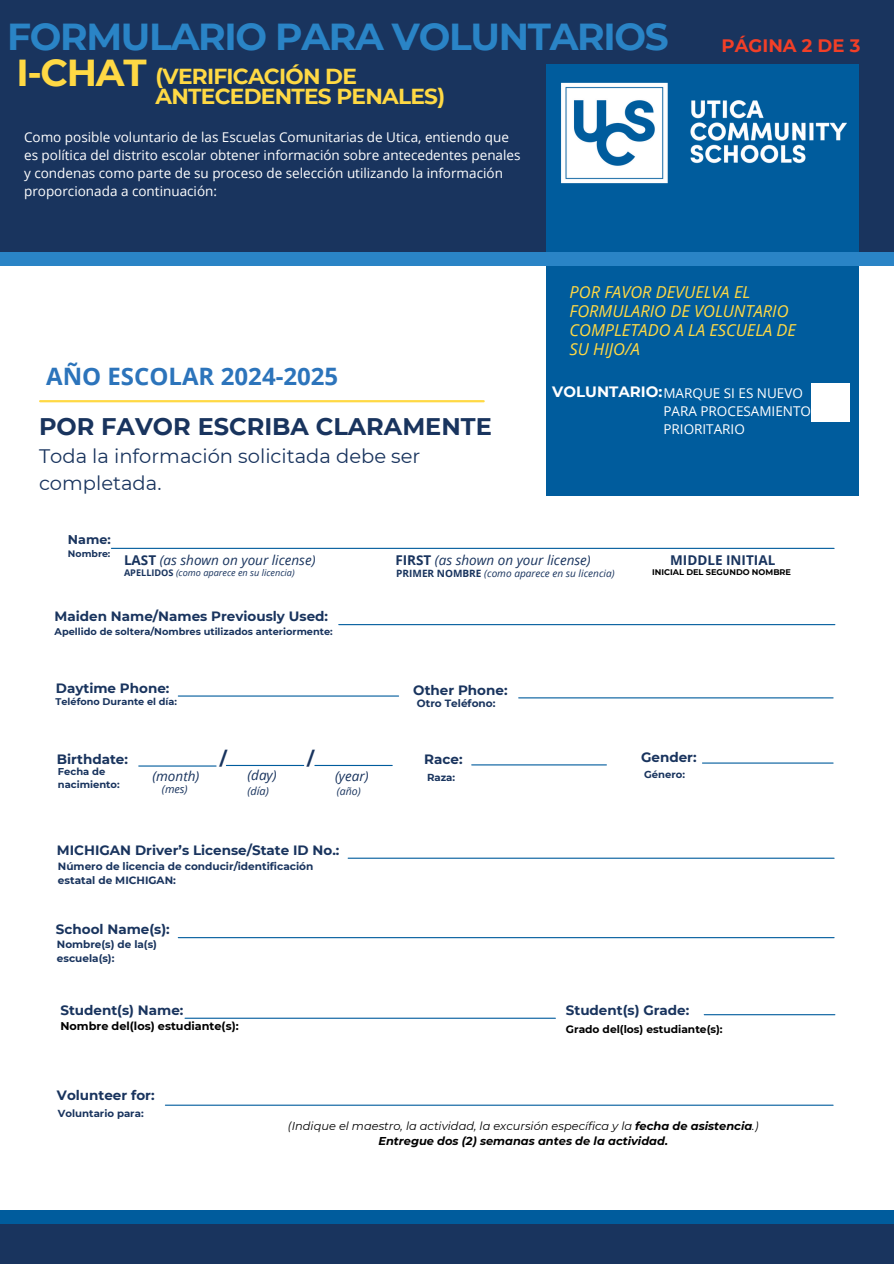
<style>
.page{position:relative;width:894px;height:1264px;background:#fff}
.page>*{position:absolute;margin:0;border:0;box-sizing:border-box;transform-origin:0 0}
.t1{font:700 37.5px/36px "Montserrat";letter-spacing:-.035em;color:#2a84c6}
.t2{font:700 24px "Montserrat";color:#19345e}
.t3{font:700 24px "Open Sans";color:#2c74bb}
.t4{font:700 21.6px/20.1px "Montserrat";letter-spacing:-.035em;color:#ffd944}
.t5{font:19.5px/27px "Montserrat";color:#19345e}
.t6{font:700 18px "Montserrat";color:#f23f27}
.t7{font:700 18px "Montserrat";color:#19345e}
.t8{font:italic 16.5px/19px "Open Sans";color:#ffd944}
.t9{font:700 15px "Montserrat";color:#fff}
.t10{font:13.5px/18px "Open Sans";color:#fff}
.t11{font:700 13.5px "Montserrat";color:#19345e}
.t12{font:italic 13.5px "Open Sans";color:#19345e}
.t13{font:700 13.5px "Open Sans";color:#19345e}
.t14{font:700 12.75px "Montserrat";color:#19345e}
.t15{font:italic 11.4px "Montserrat";color:#000}
.t16{font:italic 700 11.4px "Montserrat";color:#000}
.t17{font:700 11.25px "Montserrat";color:#000}
.t18{font:italic 10.95px "Open Sans";color:#19345e}
.t19{font:700 10.65px "Montserrat";color:#000}
.t20{font:700 10.5px/14px "Montserrat";color:#19345e}
.t21{font:italic 10.5px "Open Sans";color:#19345e}
.t22{font:700 10.2px "Montserrat";color:#19345e}
.t23{font:italic 10.05px "Open Sans";color:#19345e}
.t24{font:700 10.05px "Montserrat";color:#19345e}
.t25{font:700 9.9px/13.2px "Montserrat";color:#19345e}
.t26{font:700 9.75px "Montserrat";color:#19345e}
.t27{font:700 9.3px "Montserrat";color:#19345e}
.t28{font:italic 9.15px "Open Sans";color:#19345e}
.t29{font:700 8.25px "Montserrat";color:#000}
.s1{color:#ffd944}
.s2{font-weight:700;font-style:normal}
.s3{font-weight:700}
</style>
<div class="page">
<div style="left:0;top:0;width:893px;height:259px;background:#19345e"></div>
<div style="left:545px;top:65px;width:313px;height:431px;background:#005c9d"></div>
<div style="left:0;top:1214px;width:893px;height:49px;background:#19345e"></div>
<div style="left:0;top:1209px;width:893px;height:14px;background:#005c9d"></div>
<hr style="left:165px;top:1104px;width:667px;height:1px;background:#005c9d">
<hr style="left:348px;top:857px;width:485px;height:1px;background:#005c9d">
<hr style="left:178px;top:695px;width:220px;height:1px;background:#005c9d">
<hr style="left:139px;top:765px;width:77px;height:1px;background:#005c9d">
<hr style="left:40px;top:400px;width:443px;height:2px;background:#ffd944">
<img style="left:545px;top:64px;width:314px;height:154px">
<div style="left:0;top:252px;width:893px;height:13px;background:#2a84c6"></div>
<div style="left:811px;top:383px;width:38px;height:39px;background:#fff"></div>
<hr style="left:111px;top:548px;width:722px;height:1px;background:#005c9d">
<hr style="left:339px;top:624px;width:495px;height:1px;background:#005c9d">
<hr style="left:518px;top:697px;width:314px;height:1px;background:#005c9d">
<hr style="left:226px;top:765px;width:77px;height:1px;background:#005c9d">
<hr style="left:315px;top:765px;width:77px;height:1px;background:#005c9d">
<hr style="left:471px;top:764px;width:135px;height:1px;background:#005c9d">
<hr style="left:702px;top:762px;width:130px;height:1px;background:#005c9d">
<hr style="left:178px;top:937px;width:655px;height:1px;background:#005c9d">
<hr style="left:185px;top:1017px;width:370px;height:1px;background:#005c9d">
<hr style="left:704px;top:1014px;width:130px;height:1px;background:#005c9d">
<p class="t1" style="left:7px;top:19px;width:663px">FORMULARIO PARA VOLUNTARIOS<br><span class="s1">I-CHAT</span></p>
<p class="t4" style="left:155px;top:66px;width:291px">(VERIFICACIÓN DE<br>ANTECEDENTES PENALES)</p>
<h3 class="t10" style="left:24px;top:127px;width:498px">Como posible voluntario de las Escuelas Comunitarias de Utica, entiendo que es política del distrito escolar obtener información sobre antecedentes penales y condenas como parte de su proceso de selección utilizando la información proporcionada a continuación:</h3>
<h4 class="t6" style="left:721px;top:35px;width:140px">PÁGINA 2 DE 3</h4>
<p class="t3" style="left:46px;top:359px;width:293px">AÑO ESCOLAR 2024-2025</p>
<p class="t2" style="left:39px;top:412px;width:454px">POR FAVOR ESCRIBA CLARAMENTE</p>
<p class="t5" style="left:39px;top:442px;width:383px">Toda la información solicitada debe ser completada.</p>
<h2 class="t14" style="left:68px;top:532px;width:44px">Name:</h2>
<p class="t8" style="left:569px;top:282px;width:228px">POR FAVOR DEVUELVA EL<br>FORMULARIO DE VOLUNTARIO<br>COMPLETADO A LA ESCUELA DE<br>SU HIJO/A</p>
<p class="t9" style="left:552px;top:382px;width:112px">VOLUNTARIO:</p>
<p class="t10" style="left:663px;top:384px;width:149px">MARQUE SI ES NUEVO<br>PARA PROCESAMIENTO<br>PRIORITARIO</p>
<p class="t27" style="left:68px;top:548px;width:44px">Nombre:</p>
<p class="t12" style="left:124px;top:550px;width:193px"><span class="s2">LAST</span> (as shown on your license)</p>
<p class="t12" style="left:395px;top:550px;width:197px"><span class="s2">FIRST</span> (as shown on your license)</p>
<p class="t13" style="left:670px;top:550px;width:106px">MIDDLE INITIAL</p>
<p class="t28" style="left:124px;top:566px;width:172px"><span class="s2">APELLIDOS</span> (como aparece en su licencia)</p>
<p class="t23" style="left:396px;top:566px;width:220px"><span class="s2">PRIMER NOMBRE</span> (como aparece en su licencia)</p>
<p class="t29" style="left:652px;top:567px;width:140px">INICIAL DEL SEGUNDO NOMBRE</p>
<p class="t11" style="left:55px;top:608px;width:275px">Maiden Name/Names Previously Used:</p>
<p class="t26" style="left:55px;top:626px;width:279px">Apellido de soltera/Nombres utilizados anteriormente:</p>
<h6 class="t11" style="left:56px;top:679px;width:115px">Daytime Phone:</h6>
<p class="t11" style="left:413px;top:681px;width:96px">Other Phone:</p>
<p class="t26" style="left:56px;top:695px;width:123px">Teléfono Durante el día:</p>
<p class="t20" style="left:417px;top:696px;width:80px">Otro Teléfono:</p>
<p class="t11" style="left:57px;top:750px;width:73px">Birthdate:</p>
<p class="t25" style="left:58px;top:765px;width:63px">Fecha de nacimiento:</p>
<p class="t7" style="left:220px;top:747px;width:9px">/</p>
<p class="t7" style="left:307px;top:747px;width:9px">/</p>
<p class="t11" style="left:424px;top:750px;width:40px">Race:</p>
<p class="t11" style="left:641px;top:748px;width:57px">Gender:</p>
<p class="t12" style="left:152px;top:766px;width:48px">(month)</p>
<p class="t12" style="left:247px;top:766px;width:31px">(day)</p>
<p class="t12" style="left:335px;top:766px;width:35px">(year)</p>
<p class="t18" style="left:162px;top:781px;width:27px">(mes)</p>
<p class="t18" style="left:247px;top:783px;width:23px">(día)</p>
<p class="t21" style="left:337px;top:783px;width:25px">(año)</p>
<p class="t22" style="left:427px;top:771px;width:30px">Raza:</p>
<p class="t24" style="left:644px;top:768px;width:42px">Género:</p>
<h5 class="t11" style="left:57px;top:841px;width:284px">MICHIGAN Driver’s License/State ID No.:</h5>
<p class="t20" style="left:58px;top:858px;width:257px">Número de licencia de conducir/identificación estatal de MICHIGAN:</p>
<p class="t11" style="left:56px;top:920px;width:115px">School Name(s):</p>
<p class="t20" style="left:57px;top:937px;width:102px">Nombre(s) de la(s)</p>
<p class="t20" style="left:57px;top:951px;width:59px">escuela(s):</p>
<p class="t11" style="left:60px;top:1001px;width:124px">Student(s) Name:</p>
<p class="t11" style="left:565px;top:1001px;width:125px">Student(s) Grade:</p>
<p class="t17" style="left:60px;top:1019px;width:180px">Nombre del(los) estudiante(s):</p>
<p class="t19" style="left:565px;top:1022px;width:158px">Grado del(los) estudiante(s):</p>
<h2 class="t11" style="left:57px;top:1086px;width:99px">Volunteer for:</h2>
<p class="t22" style="left:58px;top:1107px;width:87px">Voluntario para:</p>
<p class="t15" style="left:288px;top:1118px;width:472px">(Indique el maestro, la actividad, la excursión específica y la <span class="s3">fecha de asistencia</span>.)</p>
<p class="t16" style="left:378px;top:1133px;width:291px">Entregue dos (2) semanas antes de la actividad.</p>
</div>
